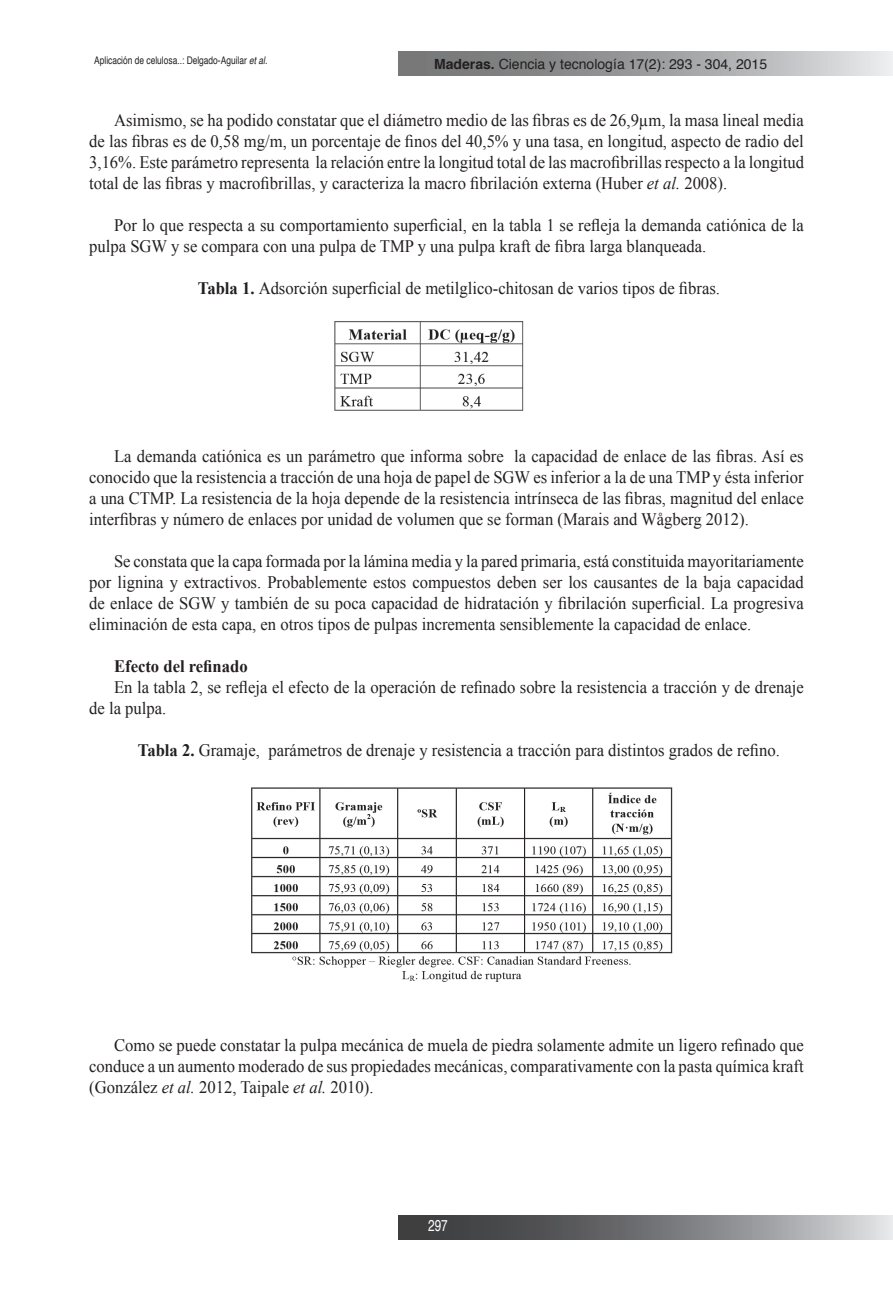
<style>
.page{position:relative;width:893px;height:1315px;background:#fff}
.page>*{position:absolute;margin:0;border:0;box-sizing:border-box;transform-origin:0 0}
.t1{font:17.5px/21px "Times New Roman";color:#231f20;text-align:justify;scale:.95 1}
.t2{font:700 17.5px "Times New Roman";color:#231f20;scale:.95 1}
.t3{font:15.75px "Helvetica";color:#fff;scale:.75 1}
.t4{font:14px "Helvetica";color:#231f20}
.t5{font:10.5px "Helvetica";color:#231f20;scale:.8 1}
.s1{font-style:italic}
.s2{font-weight:700}
</style>
<div class="page">
<svg style="left:398px;top:51px;width:495px;height:24px;background:#a2a2a4"></svg>
<svg style="left:398px;top:1215px;width:495px;height:24px;background:#7a7b7d"></svg>
<img style="left:334px;top:321px;width:190px;height:90px">
<img style="left:251px;top:787px;width:422px;height:195px">
<p class="t5" style="left:94px;top:52px;width:218px">Aplicación de celulosa..: Delgado-Aguilar <span class="s1">et al.</span></p>
<p class="t4" style="left:434px;top:53px;width:335px"><span class="s2">Maderas.</span> Ciencia y tecnología 17(2): 293 - 304, 2015</p>
<p class="t1" style="left:89px;top:110px;width:754px;text-indent:25px">Asimismo, se ha podido constatar que el diámetro medio de las fibras es de 26,9µm, la masa lineal media de las fibras es de 0,58 mg/m, un porcentaje de finos del 40,5% y una tasa, en longitud, aspecto de radio del 3,16%. Este parámetro representa la relación entre la longitud total de las macrofibrillas respecto a la longitud total de las fibras y macrofibrillas, y caracteriza la macro fibrilación externa (Huber <span class="s1">et al.</span> 2008).</p>
<p class="t1" style="left:89px;top:215px;width:754px;text-indent:25px">Por lo que respecta a su comportamiento superficial, en la tabla 1 se refleja la demanda catiónica de la pulpa SGW y se compara con una pulpa de TMP y una pulpa kraft de fibra larga blanqueada.</p>
<p class="t1" style="left:198px;top:278px;width:551px"><span class="s2">Tabla 1.</span> Adsorción superficial de metilglico-chitosan de varios tipos de fibras.</p>
<p class="t1" style="left:89px;top:446px;width:754px;text-indent:25px">La demanda catiónica es un parámetro que informa sobre la capacidad de enlace de las fibras. Así es conocido que la resistencia a tracción de una hoja de papel de SGW es inferior a la de una TMP y ésta inferior a una CTMP. La resistencia de la hoja depende de la resistencia intrínseca de las fibras, magnitud del enlace interfibras y número de enlaces por unidad de volumen que se forman (Marais and Wågberg 2012).</p>
<p class="t1" style="left:89px;top:551px;width:754px;text-indent:25px">Se constata que la capa formada por la lámina media y la pared primaria, está constituida mayoritariamente por lignina y extractivos. Probablemente estos compuestos deben ser los causantes de la baja capacidad de enlace de SGW y también de su poca capacidad de hidratación y fibrilación superficial. La progresiva eliminación de esta capa, en otros tipos de pulpas incrementa sensiblemente la capacidad de enlace.</p>
<p class="t2" style="left:114px;top:656px;width:142px">Efecto del refinado</p>
<p class="t1" style="left:89px;top:677px;width:754px;text-indent:25px">En la tabla 2, se refleja el efecto de la operación de refinado sobre la resistencia a tracción y de drenaje de la pulpa.</p>
<p class="t1" style="left:138px;top:740px;width:677px"><span class="s2">Tabla 2.</span> Gramaje, parámetros de drenaje y resistencia a tracción para distintos grados de refino.</p>
<p class="t1" style="left:89px;top:1034px;width:754px;text-indent:25px">Como se puede constatar la pulpa mecánica de muela de piedra solamente admite un ligero refinado que conduce a un aumento moderado de sus propiedades mecánicas, comparativamente con la pasta química kraft (González <span class="s1">et al.</span> 2012, Taipale <span class="s1">et al.</span> 2010).</p>
<p class="t3" style="left:428px;top:1213px;width:28px">297</p>
</div>
